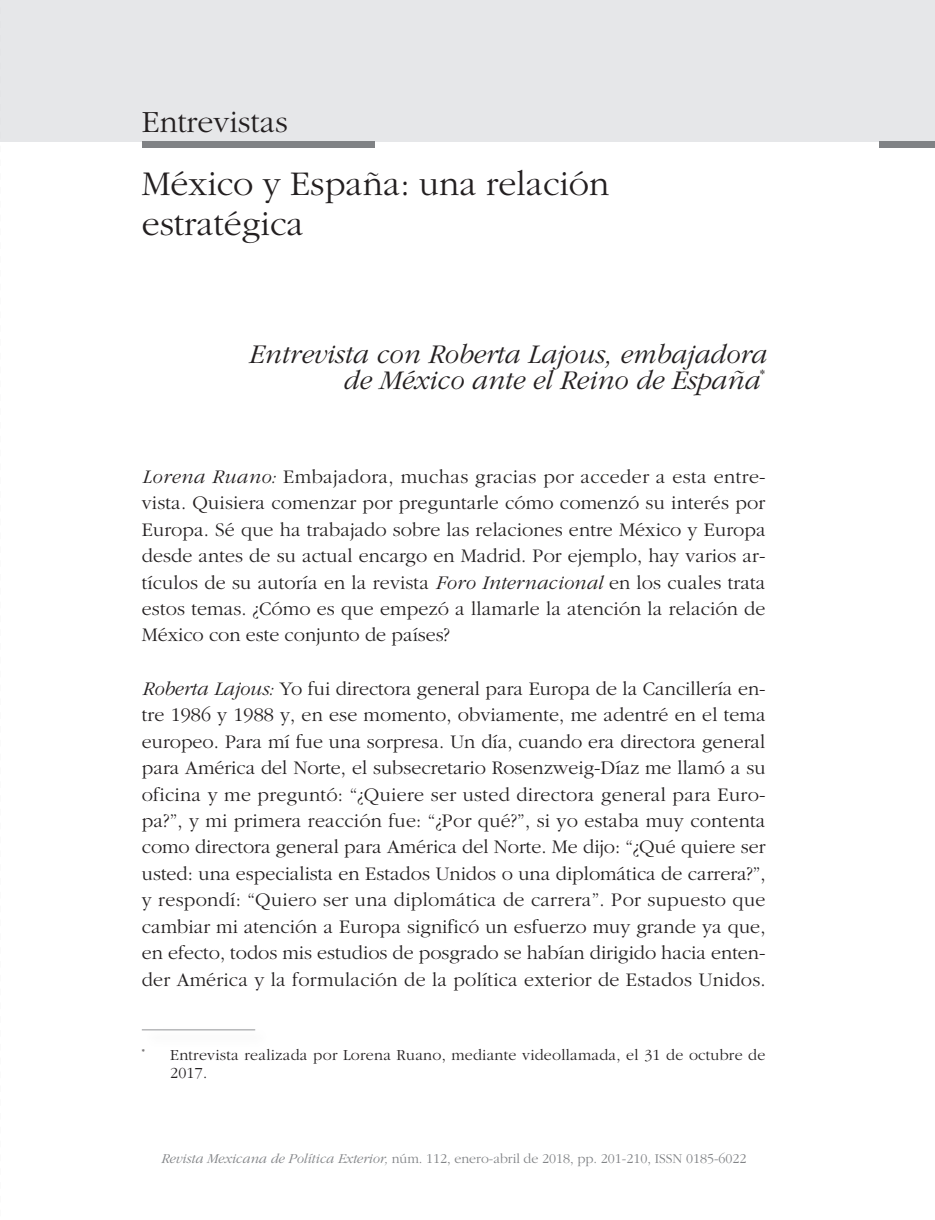
<style>
.page{position:relative;width:935px;height:1220px;background:#fff}
.page>*{position:absolute;margin:0;border:0;box-sizing:border-box;transform-origin:0 0}
.Cabeza_de_articulo{font:300 36px "Garamond";color:#231f20}
.t1{font:300 32px "Garamond";color:#231f20}
.autor_articulo_cuerp{font:italic 300 28px "Garamond";color:#231f20}
.Txt_general{font:300 20px/26.4px "Garamond";letter-spacing:.01em;color:#231f20;text-align:justify}
.nota_al_pie{font:300 16px/18px "Garamond";letter-spacing:.015em;color:#231f20}
.t2{font:300 14px "Garamond";color:#808285}
.s1{font-style:italic}
</style>
<div class="page">
<div style="left:0;top:0;width:935px;height:142px;background:#e6e7e9"></div>
<div style="left:879px;top:142px;width:56px;height:6px;background:#808285"></div>
<div style="left:142px;top:142px;width:232px;height:6px;background:#808285"></div>
<hr style="left:142px;top:1029px;width:113px;height:1px;background:#939598">
<h2 class="t1" style="left:142px;top:105px;width:148px">Entrevistas</h2>
<p class="Cabeza_de_articulo" style="left:142px;top:163px;width:469px">México y España: una relación</p>
<p class="Cabeza_de_articulo" style="left:142px;top:204px;width:164px">estratégica</p>
<p class="autor_articulo_cuerp" style="left:248px;top:339px;width:519px">Entrevista con Roberta Lajous, embajadora</p>
<p class="autor_articulo_cuerp" style="left:342px;top:365px;width:425px">de México ante el Reino de España<sup>*</sup></p>
<p class="Txt_general" style="left:142px;top:463px;width:625px"><span class="s1">Lorena Ruano:</span> Embajadora, muchas gracias por acceder a esta entre&shy;vista. Quisiera comenzar por preguntarle cómo comenzó su interés por Europa. Sé que ha trabajado sobre las relaciones entre México y Europa desde antes de su actual encargo en Madrid. Por ejemplo, hay varios ar&shy;tículos de su autoría en la revista <span class="s1">Foro Internacional</span> en los cuales trata estos temas. ¿Cómo es que empezó a llamarle la atención la relación de México con este conjunto de países?</p>
<p class="Txt_general" style="left:142px;top:675px;width:625px"><span class="s1">Roberta Lajous:</span> Yo fui directora general para Europa de la Cancillería en&shy;tre 1986 y 1988 y, en ese momento, obviamente, me adentré en el tema europeo. Para mí fue una sorpresa. Un día, cuando era directora general para América del Norte, el subsecretario Rosenzweig-Díaz me llamó a su oficina y me preguntó: “¿Quiere ser usted directora general para Euro&shy;pa?”, y mi primera reacción fue: “¿Por qué?”, si yo estaba muy contenta como directora general para América del Norte. Me dijo: “¿Qué quiere ser usted: una especialista en Estados Unidos o una diplomática de carrera?”, y respondí: “Quiero ser una diplomática de carrera”. Por supuesto que cambiar mi atención a Europa significó un esfuerzo muy grande ya que, en efecto, todos mis estudios de posgrado se habían dirigido hacia enten&shy;der América y la formulación de la política exterior de Estados Unidos.</p>
<p class="nota_al_pie" style="left:170px;top:1045px;width:597px;text-indent:-28px"><sup>*</sup> Entrevista realizada por Lorena Ruano, mediante videollamada, el 31 de octubre de<br>2017.</p>
<p class="t2" style="left:161px;top:1150px;width:587px"><span class="s1">Revista Mexicana de Política Exterior,</span> núm. 112, enero-abril de 2018, pp. 201-210, ISSN 0185-6022</p>
</div>
